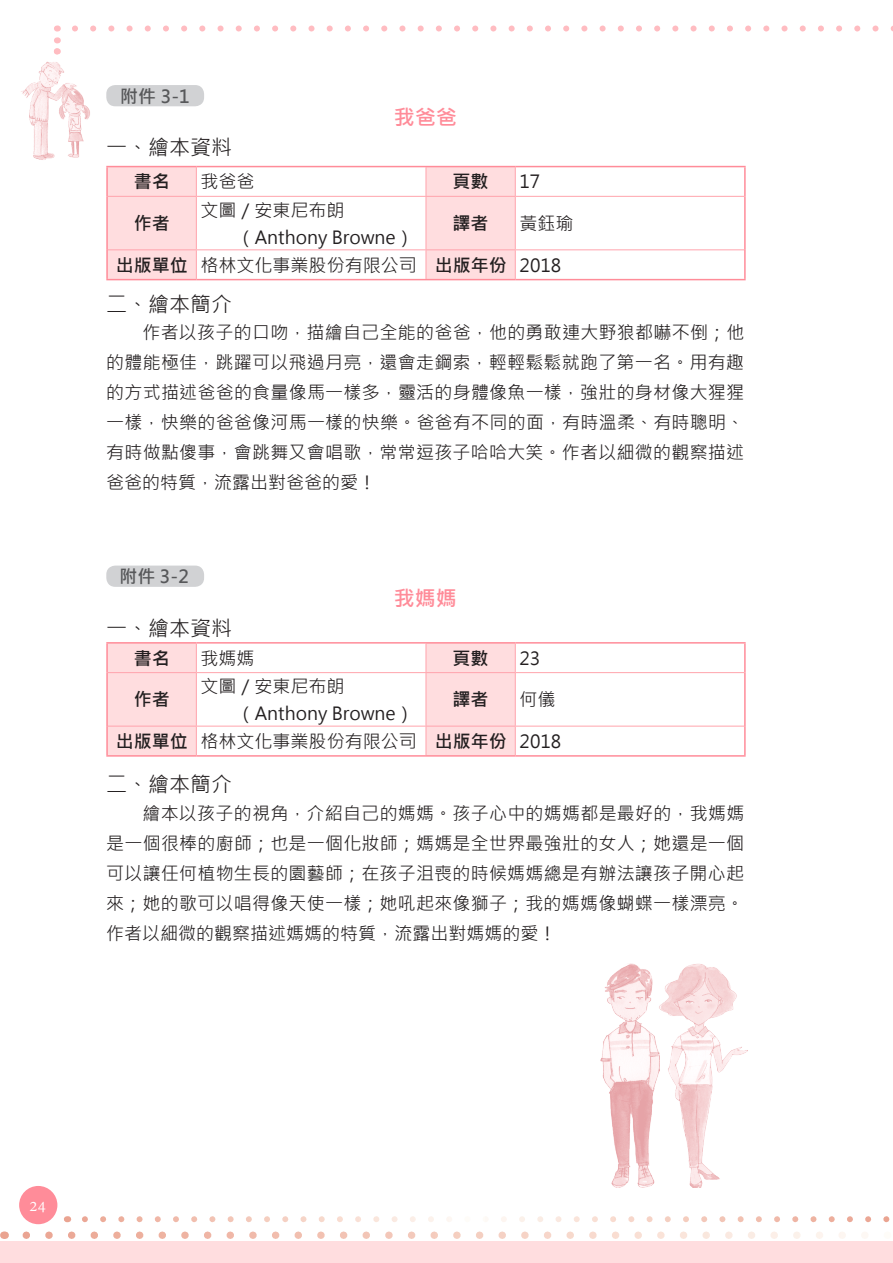
<style>
.page{position:relative;width:893px;height:1263px;background:#fff}
.page>*{position:absolute;margin:0;border:0;box-sizing:border-box;transform-origin:0 0}
.t1{font:21px "Microsoft Jheng Hei";color:#231f20}
.t2{font:700 21px "Microsoft Jheng Hei";color:#ff8c99}
.t3{font:18px/30px "Microsoft Jheng Hei";color:#231f20}
.t4{font:700 18px "Microsoft Jheng Hei";color:#231f20}
.t5{font:700 18px "Microsoft Jheng Hei";color:#57585a}
.t6{font:18px "Adobe Devanagari";color:#fff}
.s1{font-weight:700}
</style>
<div class="page">
<div style="left:19px;top:1186px;width:38px;height:38px;background:#ff8c99;border-radius:50%"></div>
<svg style="left:85px;top:1216px;width:805px;height:6px"></svg>
<svg style="left:0;top:1231px;width:893px;height:11px"></svg>
<svg style="left:75px;top:26px;width:818px;height:6px"></svg>
<svg style="left:54px;top:26px;width:6px;height:28px"></svg>
<img style="left:21px;top:61px;width:69px;height:99px">
<div style="left:0;top:1242px;width:893px;height:21px;background:#ffdddf"></div>
<div style="left:106px;top:85px;width:98px;height:21px;background:#d1d2d4;border-radius:9px"></div>
<svg style="left:108px;top:167px;width:407px;height:112px"></svg>
<svg style="left:196px;top:167px;width:1px;height:29px"></svg>
<svg style="left:426px;top:167px;width:1px;height:29px"></svg>
<svg style="left:515px;top:167px;width:1px;height:29px"></svg>
<hr style="left:108px;top:196px;width:88px;height:1px;background:#ffa4ad">
<hr style="left:196px;top:196px;width:230px;height:1px;background:#ffa4ad">
<hr style="left:196px;top:197px;width:1px;height:52px;background:#ffa4ad">
<hr style="left:426px;top:196px;width:89px;height:1px;background:#ffa4ad">
<hr style="left:426px;top:197px;width:1px;height:52px;background:#ffa4ad">
<hr style="left:515px;top:196px;width:229px;height:1px;background:#ffa4ad">
<hr style="left:515px;top:197px;width:1px;height:52px;background:#ffa4ad">
<hr style="left:108px;top:249px;width:88px;height:1px;background:#ffa4ad">
<hr style="left:196px;top:249px;width:230px;height:1px;background:#ffa4ad">
<svg style="left:196px;top:250px;width:1px;height:29px"></svg>
<hr style="left:426px;top:249px;width:89px;height:1px;background:#ffa4ad">
<svg style="left:426px;top:250px;width:1px;height:29px"></svg>
<hr style="left:515px;top:249px;width:229px;height:1px;background:#ffa4ad">
<svg style="left:515px;top:250px;width:1px;height:29px"></svg>
<hr style="left:106px;top:166px;width:90px;height:1px;background:#ff8c99">
<hr style="left:106px;top:167px;width:2px;height:29px;background:#ff8c99">
<hr style="left:196px;top:166px;width:230px;height:1px;background:#ff8c99">
<hr style="left:426px;top:166px;width:89px;height:1px;background:#ff8c99">
<hr style="left:515px;top:166px;width:231px;height:1px;background:#ff8c99">
<hr style="left:744px;top:167px;width:2px;height:29px;background:#ff8c99">
<hr style="left:106px;top:196px;width:2px;height:54px;background:#ff8c99">
<hr style="left:744px;top:196px;width:2px;height:54px;background:#ff8c99">
<hr style="left:106px;top:250px;width:2px;height:29px;background:#ff8c99">
<hr style="left:744px;top:250px;width:2px;height:29px;background:#ff8c99">
<hr style="left:106px;top:279px;width:90px;height:1px;background:#ff8c99">
<hr style="left:196px;top:279px;width:230px;height:1px;background:#ff8c99">
<hr style="left:426px;top:279px;width:89px;height:1px;background:#ff8c99">
<hr style="left:515px;top:279px;width:231px;height:1px;background:#ff8c99">
<div style="left:106px;top:566px;width:98px;height:21px;background:#d1d2d4;border-radius:9px"></div>
<svg style="left:108px;top:644px;width:407px;height:111px"></svg>
<hr style="left:106px;top:642px;width:90px;height:2px;background:#ff8c99">
<hr style="left:106px;top:644px;width:2px;height:29px;background:#ff8c99">
<hr style="left:196px;top:642px;width:230px;height:2px;background:#ff8c99">
<hr style="left:426px;top:642px;width:89px;height:2px;background:#ff8c99">
<hr style="left:515px;top:642px;width:231px;height:2px;background:#ff8c99">
<hr style="left:744px;top:644px;width:2px;height:29px;background:#ff8c99">
<hr style="left:106px;top:673px;width:2px;height:53px;background:#ff8c99">
<hr style="left:744px;top:673px;width:2px;height:53px;background:#ff8c99">
<hr style="left:106px;top:726px;width:2px;height:29px;background:#ff8c99">
<hr style="left:744px;top:726px;width:2px;height:29px;background:#ff8c99">
<hr style="left:106px;top:755px;width:90px;height:2px;background:#ff8c99">
<hr style="left:196px;top:755px;width:230px;height:2px;background:#ff8c99">
<hr style="left:426px;top:755px;width:89px;height:2px;background:#ff8c99">
<hr style="left:515px;top:755px;width:231px;height:2px;background:#ff8c99">
<svg style="left:196px;top:644px;width:1px;height:28px"></svg>
<svg style="left:426px;top:644px;width:1px;height:28px"></svg>
<svg style="left:515px;top:644px;width:1px;height:28px"></svg>
<hr style="left:108px;top:672px;width:88px;height:1px;background:#ffa4ad">
<hr style="left:196px;top:672px;width:230px;height:1px;background:#ffa4ad">
<hr style="left:196px;top:673px;width:1px;height:53px;background:#ffa4ad">
<hr style="left:426px;top:672px;width:89px;height:1px;background:#ffa4ad">
<hr style="left:426px;top:673px;width:1px;height:53px;background:#ffa4ad">
<hr style="left:515px;top:672px;width:229px;height:1px;background:#ffa4ad">
<hr style="left:515px;top:673px;width:1px;height:53px;background:#ffa4ad">
<hr style="left:108px;top:726px;width:88px;height:1px;background:#ffa4ad">
<hr style="left:196px;top:726px;width:230px;height:1px;background:#ffa4ad">
<svg style="left:196px;top:726px;width:1px;height:29px"></svg>
<hr style="left:426px;top:726px;width:89px;height:1px;background:#ffa4ad">
<svg style="left:426px;top:726px;width:1px;height:29px"></svg>
<hr style="left:515px;top:726px;width:229px;height:1px;background:#ffa4ad">
<svg style="left:515px;top:726px;width:1px;height:29px"></svg>
<img style="left:600px;top:964px;width:40px;height:223px">
<img style="left:640px;top:964px;width:108px;height:223px">
<p class="t5" style="left:120px;top:85px;width:71px">附件 3-1</p>
<p class="t2" style="left:394px;top:104px;width:64px">我爸爸</p>
<p class="t1" style="left:106px;top:134px;width:127px">一、繪本資料</p>
<p class="t4" style="left:134px;top:171px;width:37px">書名</p>
<p class="t3" style="left:201px;top:167px;width:55px">我爸爸</p>
<p class="t4" style="left:453px;top:171px;width:37px">頁數</p>
<p class="t3" style="left:520px;top:167px;width:22px">17</p>
<p class="t4" style="left:134px;top:212px;width:37px">作者</p>
<p class="t3" style="left:237px;top:196px;width:178px;line-height:27px;text-indent:-36px">文圖／安東尼布朗（Anthony Browne）</p>
<p class="t4" style="left:453px;top:212px;width:37px">譯者</p>
<p class="t3" style="left:520px;top:208px;width:55px">黃鈺瑜</p>
<p class="t3" style="left:116px;top:250px;width:447px"><span class="s1">出版單位</span> 格林文化事業股份有限公司 <span class="s1">出版年份</span> 2018</p>
<p class="t1" style="left:106px;top:291px;width:127px">二、繪本簡介</p>
<p class="t3" style="left:106px;top:318px;width:639px;text-align:justify;text-indent:36px">作者以孩子的口吻，描繪自己全能的爸爸，他的勇敢連大野狼都嚇不倒；他的體能極佳，跳躍可以飛過月亮，還會走鋼索，輕輕鬆鬆就跑了第一名。用有趣的方式描述爸爸的食量像馬一樣多，靈活的身體像魚一樣，強壯的身材像大猩猩一樣，快樂的爸爸像河馬一樣的快樂。爸爸有不同的面，有時溫柔、有時聰明、有時做點傻事，會跳舞又會唱歌，常常逗孩子哈哈大笑。作者以細微的觀察描述爸爸的特質，流露出對爸爸的愛！</p>
<p class="t5" style="left:119px;top:565px;width:71px">附件 3-2</p>
<p class="t2" style="left:394px;top:585px;width:64px">我媽媽</p>
<p class="t1" style="left:106px;top:615px;width:127px">一、繪本資料</p>
<p class="t4" style="left:134px;top:647px;width:37px">書名</p>
<p class="t3" style="left:201px;top:643px;width:55px">我媽媽</p>
<p class="t4" style="left:453px;top:647px;width:37px">頁數</p>
<p class="t3" style="left:520px;top:643px;width:22px">23</p>
<p class="t4" style="left:134px;top:688px;width:37px">作者</p>
<p class="t3" style="left:237px;top:673px;width:178px;line-height:27px;text-indent:-36px">文圖／安東尼布朗（Anthony Browne）</p>
<p class="t4" style="left:453px;top:688px;width:37px">譯者</p>
<p class="t3" style="left:520px;top:685px;width:37px">何儀</p>
<p class="t3" style="left:116px;top:726px;width:447px"><span class="s1">出版單位</span> 格林文化事業股份有限公司 <span class="s1">出版年份</span> 2018</p>
<p class="t1" style="left:106px;top:771px;width:127px">二、繪本簡介</p>
<p class="t3" style="left:106px;top:798px;width:639px;text-align:justify;text-indent:36px">繪本以孩子的視角，介紹自己的媽媽。孩子心中的媽媽都是最好的，我媽媽是一個很棒的廚師；也是一個化妝師；媽媽是全世界最強壯的女人；她還是一個可以讓任何植物生長的園藝師；在孩子沮喪的時候媽媽總是有辦法讓孩子開心起來；她的歌可以唱得像天使一樣；她吼起來像獅子；我的媽媽像蝴蝶一樣漂亮。作者以細微的觀察描述媽媽的特質，流露出對媽媽的愛！</p>
<p class="t6" style="left:30px;top:1195px;width:18px">24</p>
</div>
